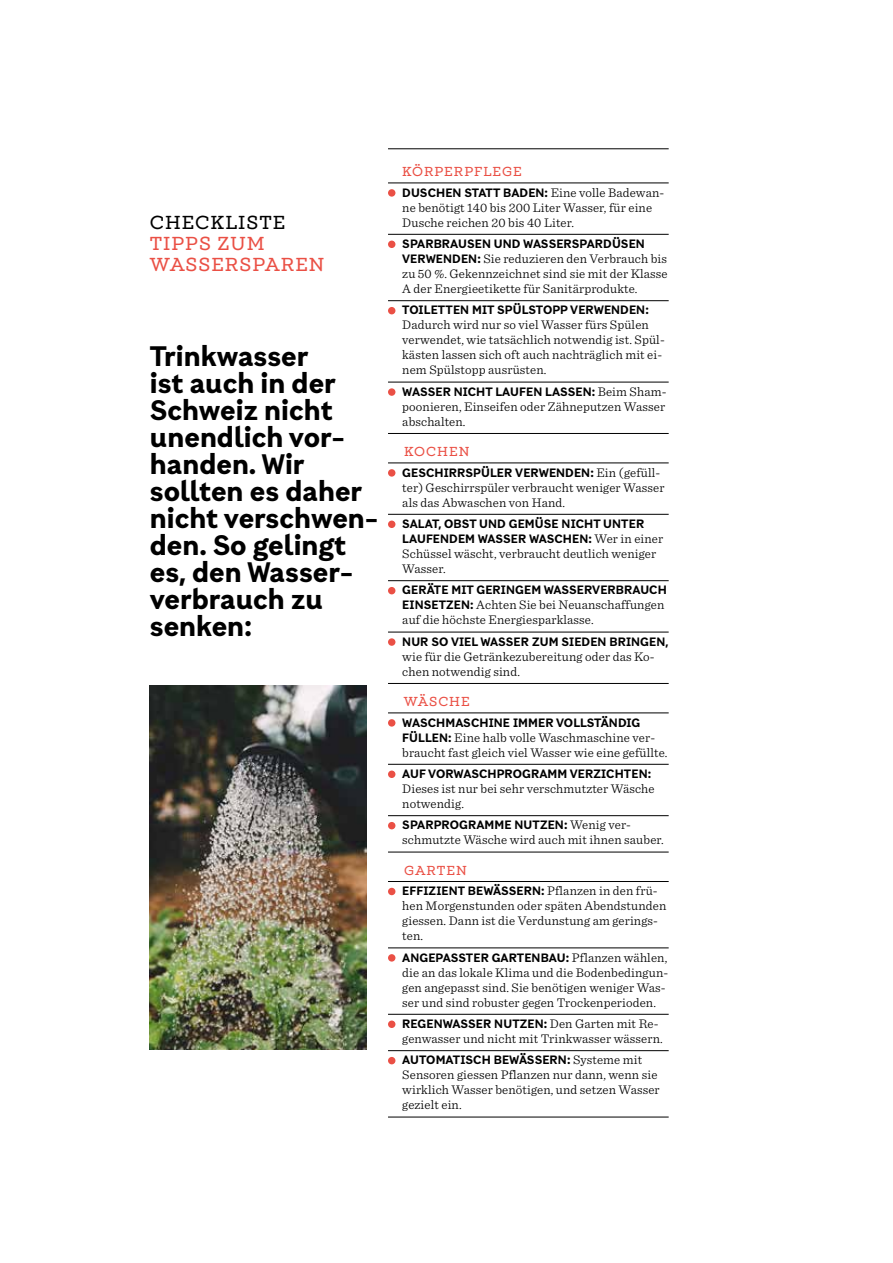
<style>
.page{position:relative;width:893px;height:1263px;background:#fff}
.page>*{position:absolute;margin:0;border:0;box-sizing:border-box;transform-origin:0 0}
.t1{font:700 27px/27px "Brutalista";color:#000}
.t2{font:500 19.5px/21px "Winden";letter-spacing:.05em;color:#ea5045}
.t3{font:500 19.5px "Winden";letter-spacing:.05em;color:#000}
.t4{font:500 13.5px "Winden";letter-spacing:.075em;color:#ea5045}
.t5{font:300 13.2px/15px "Sentinel";letter-spacing:.01em;color:#000}
.t6{font:700 11.7px/15px "Brutalista";letter-spacing:.01em;color:#000}
.s1{font-family:"Sentinel";font-weight:300;font-size:13.2px}
.s2{font-family:"Brutalista";font-weight:700;font-size:11.7px}
</style>
<div class="page">
<hr style="left:388px;top:149px;width:281px;height:1px;background:#000">
<hr style="left:388px;top:183px;width:281px;height:1px;background:#000">
<hr style="left:388px;top:234px;width:281px;height:1px;background:#000">
<hr style="left:388px;top:300px;width:281px;height:1px;background:#000">
<hr style="left:388px;top:382px;width:281px;height:1px;background:#000">
<hr style="left:388px;top:433px;width:281px;height:1px;background:#000">
<hr style="left:388px;top:463px;width:281px;height:1px;background:#000">
<hr style="left:388px;top:514px;width:281px;height:1px;background:#000">
<hr style="left:388px;top:580px;width:281px;height:1px;background:#000">
<hr style="left:388px;top:632px;width:281px;height:1px;background:#000">
<hr style="left:388px;top:683px;width:281px;height:1px;background:#000">
<hr style="left:388px;top:713px;width:281px;height:1px;background:#000">
<hr style="left:388px;top:764px;width:281px;height:1px;background:#000">
<hr style="left:388px;top:815px;width:281px;height:1px;background:#000">
<hr style="left:388px;top:852px;width:281px;height:1px;background:#000">
<hr style="left:388px;top:881px;width:281px;height:1px;background:#000">
<hr style="left:388px;top:948px;width:281px;height:1px;background:#000">
<hr style="left:388px;top:1014px;width:281px;height:1px;background:#000">
<hr style="left:388px;top:1050px;width:281px;height:1px;background:#000">
<hr style="left:388px;top:1117px;width:281px;height:1px;background:#000">
<div style="left:388px;top:189px;width:7px;height:8px;background:#ea5045;border-radius:50%"></div>
<div style="left:388px;top:241px;width:7px;height:7px;background:#ea5045;border-radius:50%"></div>
<div style="left:388px;top:307px;width:7px;height:7px;background:#ea5045;border-radius:50%"></div>
<div style="left:388px;top:388px;width:7px;height:8px;background:#ea5045;border-radius:50%"></div>
<div style="left:388px;top:469px;width:7px;height:8px;background:#ea5045;border-radius:50%"></div>
<div style="left:388px;top:521px;width:7px;height:7px;background:#ea5045;border-radius:50%"></div>
<div style="left:388px;top:587px;width:7px;height:7px;background:#ea5045;border-radius:50%"></div>
<div style="left:388px;top:638px;width:7px;height:8px;background:#ea5045;border-radius:50%"></div>
<div style="left:388px;top:719px;width:7px;height:8px;background:#ea5045;border-radius:50%"></div>
<div style="left:388px;top:770px;width:7px;height:8px;background:#ea5045;border-radius:50%"></div>
<div style="left:388px;top:822px;width:7px;height:7px;background:#ea5045;border-radius:50%"></div>
<div style="left:388px;top:888px;width:7px;height:7px;background:#ea5045;border-radius:50%"></div>
<div style="left:388px;top:954px;width:7px;height:7px;background:#ea5045;border-radius:50%"></div>
<div style="left:388px;top:1020px;width:7px;height:8px;background:#ea5045;border-radius:50%"></div>
<div style="left:388px;top:1057px;width:7px;height:7px;background:#ea5045;border-radius:50%"></div>
<img style="left:150px;top:686px;width:217px;height:364px">
<h2 class="t3" style="left:150px;top:210px;width:137px">CHECKLISTE</h2>
<h2 class="t2" style="left:150px;top:233px;width:176px">TIPPS ZUM<br>WASSERSPAREN</h2>
<h1 class="t1" style="left:150px;top:342px;width:230px">Trinkwasser<br>ist auch in der<br>Schweiz nicht unendlich vor&shy;handen. Wir sollten es daher nicht verschwen&shy;den. So gelingt es, den Wasser&shy;verbrauch zu senken:</h1>
<p class="t4" style="left:402px;top:164px;width:121px">KÖRPERPFLEGE</p>
<p class="t6" style="left:402px;top:184px;width:264px">DUSCHEN STATT BADEN: <span class="s1">Eine volle Badewan-</span></p>
<p class="t5" style="left:402px;top:199px;width:251px">ne benötigt 140 bis 200 Liter Wasser, für eine<br>Dusche reichen 20 bis 40 Liter.</p>
<p class="t6" style="left:402px;top:236px;width:244px">SPARBRAUSEN UND WASSERSPARDÜSEN</p>
<p class="t5" style="left:402px;top:250px;width:267px;text-align:justify"><span class="s2">VERWENDEN:</span> Sie reduzieren den Verbrauch bis zu 50 %. Gekennzeichnet sind sie mit der Klasse A der Energieetikette für Sanitärprodukte.</p>
<p class="t6" style="left:402px;top:302px;width:248px">TOILETTEN MIT SPÜLSTOPP VERWENDEN:</p>
<p class="t5" style="left:402px;top:317px;width:264px">Dadurch wird nur so viel Wasser fürs Spülen verwendet, wie tatsächlich notwendig ist. Spül&shy;kästen lassen sich oft auch nachträglich mit ei&shy;nem Spülstopp ausrüsten.</p>
<p class="t6" style="left:402px;top:383px;width:266px">WASSER NICHT LAUFEN LASSEN: <span class="s1">Beim Sham-</span></p>
<p class="t5" style="left:402px;top:398px;width:264px">poonieren, Einseifen oder Zähneputzen Wasser abschalten.</p>
<p class="t4" style="left:404px;top:444px;width:67px">KOCHEN</p>
<p class="t6" style="left:402px;top:464px;width:259px">GESCHIRRSPÜLER VERWENDEN: <span class="s1">Ein (gefüll-</span></p>
<p class="t5" style="left:402px;top:479px;width:264px">ter) Geschirrspüler verbraucht weniger Wasser als das Abwaschen von Hand.</p>
<p class="t6" style="left:402px;top:516px;width:262px">SALAT, OBST UND GEMÜSE NICHT UNTER<br>LAUFENDEM WASSER WASCHEN: <span class="s1">Wer in einer</span></p>
<p class="t5" style="left:402px;top:545px;width:255px">Schüssel wäscht, verbraucht deutlich weniger<br>Wasser.</p>
<p class="t6" style="left:402px;top:582px;width:266px">GERÄTE MIT GERINGEM WASSERVERBRAUCH</p>
<p class="t5" style="left:402px;top:597px;width:263px"><span class="s2">EINSETZEN:</span> Achten Sie bei Neuanschaffungen auf die höchste Energiesparklasse.</p>
<p class="t6" style="left:402px;top:633px;width:268px">NUR SO VIEL WASSER ZUM SIEDEN BRINGEN,</p>
<p class="t5" style="left:402px;top:648px;width:254px">wie für die Getränkezubereitung oder das Ko&shy;chen notwendig sind.</p>
<p class="t4" style="left:404px;top:694px;width:68px">WÄSCHE</p>
<p class="t6" style="left:402px;top:714px;width:240px">WASCHMASCHINE IMMER VOLLSTÄNDIG</p>
<p class="t5" style="left:402px;top:729px;width:267px"><span class="s2">FÜLLEN:</span> Eine halb volle Waschmaschine ver&shy;braucht fast gleich viel Wasser wie eine gefüllte.</p>
<p class="t6" style="left:402px;top:766px;width:250px">AUF VORWASCHPROGRAMM VERZICHTEN:</p>
<p class="t5" style="left:402px;top:780px;width:254px">Dieses ist nur bei sehr verschmutzter Wäsche notwendig.</p>
<p class="t6" style="left:402px;top:817px;width:230px">SPARPROGRAMME NUTZEN: <span class="s1">Wenig ver-</span></p>
<p class="t5" style="left:402px;top:831px;width:263px">schmutzte Wäsche wird auch mit ihnen sauber.</p>
<p class="t4" style="left:404px;top:862px;width:64px">GARTEN</p>
<p class="t6" style="left:402px;top:883px;width:257px">EFFIZIENT BEWÄSSERN: <span class="s1">Pflanzen in den frü-</span></p>
<p class="t5" style="left:402px;top:897px;width:266px">hen Morgenstunden oder späten Abendstunden giessen. Dann ist die Verdunstung am gerings&shy;ten.</p>
<p class="t6" style="left:402px;top:949px;width:266px">ANGEPASSTER GARTENBAU: <span class="s1">Pflanzen wählen,</span></p>
<p class="t5" style="left:402px;top:964px;width:267px">die an das lokale Klima und die Bodenbedingun&shy;gen angepasst sind. Sie benötigen weniger Was&shy;ser und sind robuster gegen Trockenperioden.</p>
<p class="t6" style="left:402px;top:1016px;width:258px">REGENWASSER NUTZEN: <span class="s1">Den Garten mit Re-</span></p>
<p class="t5" style="left:402px;top:1030px;width:262px">genwasser und nicht mit Trinkwasser wässern.</p>
<p class="t6" style="left:402px;top:1052px;width:241px">AUTOMATISCH BEWÄSSERN: <span class="s1">Systeme mit</span></p>
<p class="t5" style="left:402px;top:1066px;width:259px">Sensoren giessen Pflanzen nur dann, wenn sie wirklich Wasser benötigen, und setzen Wasser gezielt ein.</p>
</div>
